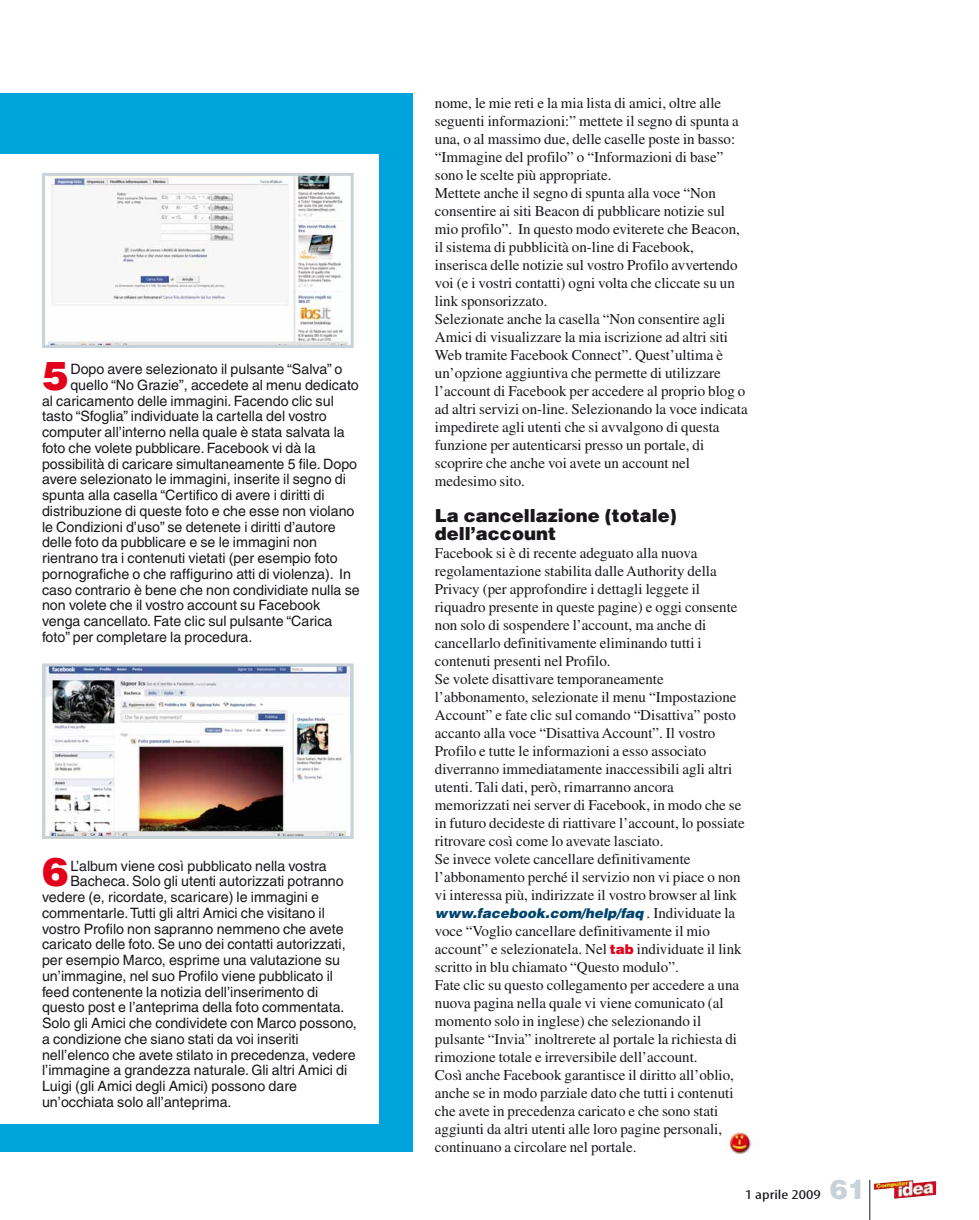
<style>
.page{position:relative;width:979px;height:1220px;background:#fff}
.page>*{position:absolute;margin:0;border:0;box-sizing:border-box;transform-origin:0 0}
.t1{font:900 39.75px "Helvetica LT";color:#e2001a}
.t2{font:900 18px/18px "Helvetica LT";color:#1a171c}
.t3{font:15px/18px "Times LT";color:#1a171c}
.t4{font:14.25px "Helvetica LT";color:#1a171c}
.t5{font:italic 900 13.5px "Helvetica LT";color:#00456f}
.t6{font:condensed 13.5px "Myriad";color:#1a171c;scale:1.4 1}
.s1{font-family:"Times LT";font-weight:400;font-style:normal;font-size:15px;color:#1a171c}
.s2{font-family:"Helvetica LT";font-weight:900;font-size:13.5px;color:#e2001a}
.s3{font-family:"Helvetica LT";font-weight:900;font-stretch:normal;font-size:27px;color:#c8d3d9}
</style>
<div class="page">
<img style="left:874px;top:1180px;width:62px;height:19px">
<hr style="left:869px;top:1180px;width:1px;height:40px;background:#1a171c">
<div style="left:0;top:93px;width:413px;height:1059px;background:#00a4dc"></div>
<div style="left:0;top:154px;width:379px;height:970px;background:#fff"></div>
<img style="left:48px;top:177px;width:300px;height:167px">
<div style="left:42px;top:173px;width:312px;height:175px;border:3px solid #c8d3d9"></div>
<img style="left:46px;top:667px;width:304px;height:168px">
<div style="left:42px;top:663px;width:312px;height:176px;border:3px solid #c8d3d9"></div>
<img style="left:725px;top:1130px;width:26px;height:24px">
<h1 class="t1" style="left:42px;top:357px;width:28px">5</h1>
<p class="t4" style="left:70px;top:364px;width:274px">Dopo avere selezionato il pulsante “Salva” o</p>
<p class="t4" style="left:70px;top:380px;width:290px">quello “No Grazie”, accedete al menu dedicato</p>
<p class="t4" style="left:42px;top:395px;width:293px">al caricamento delle immagini. Facendo clic sul</p>
<p class="t4" style="left:42px;top:411px;width:286px">tasto “Sfoglia” individuate la cartella del vostro</p>
<p class="t4" style="left:42px;top:427px;width:304px">computer all’interno nella quale è stata salvata la</p>
<p class="t4" style="left:42px;top:443px;width:275px">foto che volete pubblicare. Facebook vi dà la</p>
<p class="t4" style="left:42px;top:458px;width:316px">possibilità di caricare simultaneamente 5 file. Dopo</p>
<p class="t4" style="left:42px;top:474px;width:305px">avere selezionato le immagini, inserite il segno di</p>
<p class="t4" style="left:42px;top:490px;width:284px">spunta alla casella “Certifico di avere i diritti di</p>
<p class="t4" style="left:42px;top:506px;width:314px">distribuzione di queste foto e che esse non violano</p>
<p class="t4" style="left:42px;top:521px;width:295px">le Condizioni d’uso” se detenete i diritti d’autore</p>
<p class="t4" style="left:42px;top:537px;width:276px">delle foto da pubblicare e se le immagini non</p>
<p class="t4" style="left:42px;top:553px;width:297px">rientrano tra i contenuti vietati (per esempio foto</p>
<p class="t4" style="left:42px;top:569px;width:310px">pornografiche o che raffigurino atti di violenza). In</p>
<p class="t4" style="left:42px;top:584px;width:319px">caso contrario è bene che non condividiate nulla se</p>
<p class="t4" style="left:42px;top:600px;width:280px">non volete che il vostro account su Facebook</p>
<p class="t4" style="left:42px;top:616px;width:292px">venga cancellato. Fate clic sul pulsante “Carica</p>
<p class="t4" style="left:42px;top:632px;width:212px">foto” per completare la procedura.</p>
<h1 class="t1" style="left:42px;top:853px;width:28px">6</h1>
<p class="t4" style="left:70px;top:860px;width:258px">L’album viene così pubblicato nella vostra</p>
<p class="t4" style="left:70px;top:876px;width:275px">Bacheca. Solo gli utenti autorizzati potranno</p>
<p class="t4" style="left:42px;top:892px;width:278px">vedere (e, ricordate, scaricare) le immagini e</p>
<p class="t4" style="left:42px;top:908px;width:284px">commentarle.Tutti gli altri Amici che visitano il</p>
<p class="t4" style="left:42px;top:923px;width:303px">vostro Profilo non sapranno nemmeno che avete</p>
<p class="t4" style="left:42px;top:939px;width:305px">caricato delle foto. Se uno dei contatti autorizzati,</p>
<p class="t4" style="left:42px;top:955px;width:299px">per esempio Marco, esprime una valutazione su</p>
<p class="t4" style="left:42px;top:971px;width:292px">un’immagine, nel suo Profilo viene pubblicato il</p>
<p class="t4" style="left:42px;top:986px;width:278px">feed contenente la notizia dell’inserimento di</p>
<p class="t4" style="left:42px;top:1002px;width:304px">questo post e l’anteprima della foto commentata.</p>
<p class="t4" style="left:42px;top:1018px;width:316px">Solo gli Amici che condividete con Marco possono,</p>
<p class="t4" style="left:42px;top:1034px;width:258px">a condizione che siano stati da voi inseriti</p>
<p class="t4" style="left:42px;top:1049px;width:315px">nell’elenco che avete stilato in precedenza, vedere</p>
<p class="t4" style="left:42px;top:1065px;width:307px">l’immagine a grandezza naturale. Gli altri Amici di</p>
<p class="t4" style="left:42px;top:1081px;width:256px">Luigi (gli Amici degli Amici) possono dare</p>
<p class="t4" style="left:42px;top:1097px;width:191px">un’occhiata solo all’anteprima.</p>
<p class="t3" style="left:435px;top:95px;width:314px">nome, le mie reti e la mia lista di amici, oltre alle seguenti informazioni:” mettete il segno di spunta a una, o al massimo due, delle caselle poste in basso: “Immagine del profilo” o “Informazioni di base” sono le scelte più appropriate.<br>Mettete anche il segno di spunta alla voce “Non consentire ai siti Beacon di pubblicare notizie sul mio profilo”. In questo modo eviterete che Beacon, il sistema di pubblicità on-line di Facebook, inserisca delle notizie sul vostro Profilo avvertendo voi (e i vostri contatti) ogni volta che cliccate su un link sponsorizzato.<br>Selezionate anche la casella “Non consentire agli Amici di visualizzare la mia iscrizione ad altri siti Web tramite Facebook Connect”. Quest’ultima è un’opzione aggiuntiva che permette di utilizzare l’account di Facebook per accedere al proprio blog o ad altri servizi on-line. Selezionando la voce indicata impedirete agli utenti che si avvalgono di questa funzione per autenticarsi presso un portale, di scoprire che anche voi avete un account nel medesimo sito.</p>
<p class="t2" style="left:435px;top:507px;width:243px">La cancellazione (totale) dell’account</p>
<p class="t3" style="left:435px;top:545px;width:311px">Facebook si è di recente adeguato alla nuova regolamentazione stabilita dalle Authority della Privacy (per approfondire i dettagli leggete il riquadro presente in queste pagine) e oggi consente non solo di sospendere l’account, ma anche di cancellarlo definitivamente eliminando tutti i contenuti presenti nel Profilo.<br>Se volete disattivare temporaneamente l’abbonamento, selezionate il menu “Impostazione Account” e fate clic sul comando “Disattiva” posto accanto alla voce “Disattiva Account”. Il vostro Profilo e tutte le informazioni a esso associato diverranno immediatamente inaccessibili agli altri utenti. Tali dati, però, rimarranno ancora memorizzati nei server di Facebook, in modo che se in futuro decideste di riattivare l’account, lo possiate ritrovare così come lo avevate lasciato.<br>Se invece volete cancellare definitivamente l’abbonamento perché il servizio non vi piace o non vi interessa più, indirizzate il vostro browser al link</p>
<p class="t5" style="left:435px;top:904px;width:302px">www.facebook.com/help/faq <span class="s1">. Individuate la</span></p>
<p class="t3" style="left:435px;top:923px;width:308px">voce “Voglio cancellare definitivamente il mio account” e selezionatela. Nel <span class="s2">tab</span> individuate il link scritto in blu chiamato “Questo modulo”.<br>Fate clic su questo collegamento per accedere a una nuova pagina nella quale vi viene comunicato (al momento solo in inglese) che selezionando il pulsante “Invia” inoltrerete al portale la richiesta di rimozione totale e irreversibile dell’account.<br>Così anche Facebook garantisce il diritto all’oblio, anche se in modo parziale dato che tutti i contenuti che avete in precedenza caricato e che sono stati aggiunti da altri utenti alle loro pagine personali, continuano a circolare nel portale.</p>
<p class="t6" style="left:744px;top:1186px;width:88px">1 aprile 2009 <span class="s3">61</span></p>
</div>
